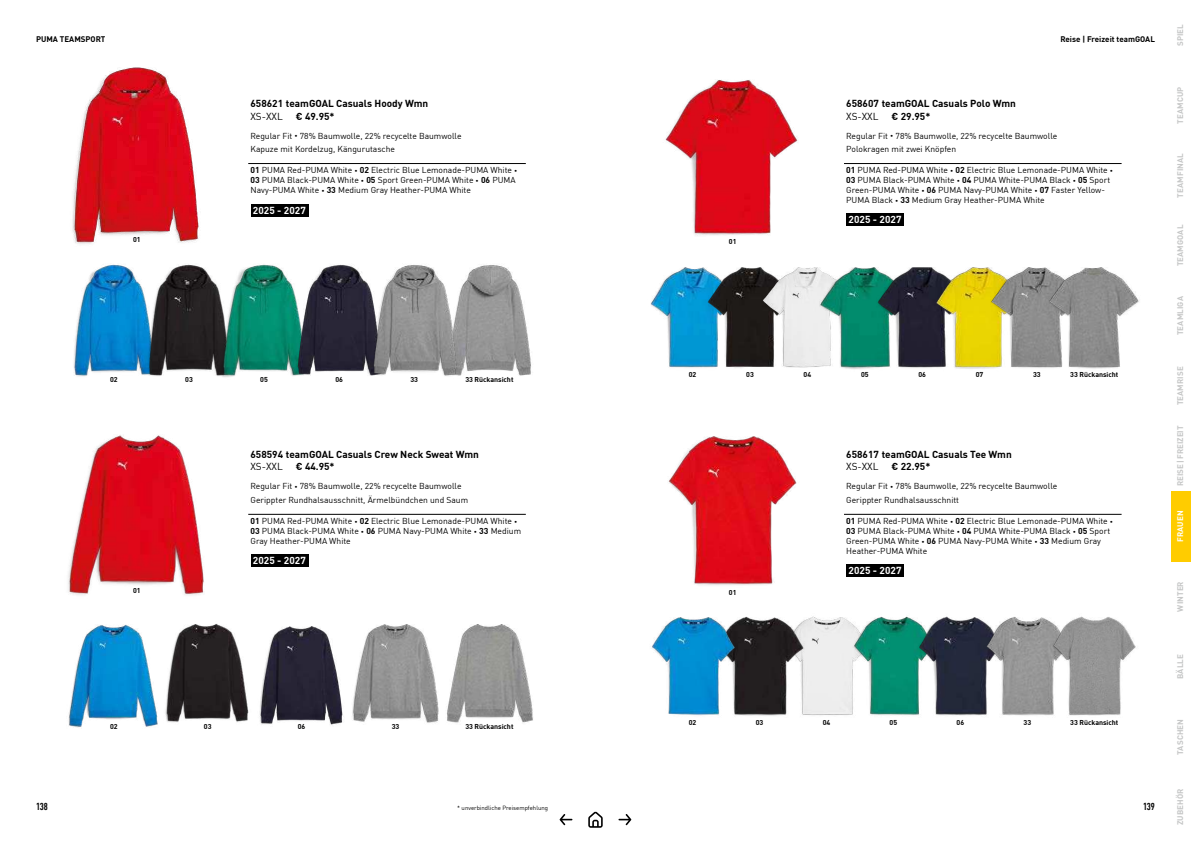
<style>
.page{position:relative;width:1191px;height:842px;background:#fff}
.page>*{position:absolute;margin:0;border:0;box-sizing:border-box;transform-origin:0 0}
.t1{font:700 10px "FFDI Nfor PUMA";color:#000}
.t2{font:700 10px "FFDI Nfor PUMA";letter-spacing:.015em;color:#fff}
.t3{font:10px "FFDI Nfor PUMA";color:#000}
.t4{font:700 condensed 10px "FFDI Nfor PUMA";letter-spacing:-.01em;color:#000}
.t5{font:8.5px/10px "FFDI Nfor PUMA";color:#000}
.t6{font:700 8px "FFDI Nfor PUMA";letter-spacing:.01em;color:#c5c6c6}
.t7{font:700 8px "FFDI Nfor PUMA";color:#000}
.t8{font:700 8px "FFDI Nfor PUMA";letter-spacing:-.01em;color:#c5c6c6}
.t9{font:700 8px "FFDI Nfor PUMA";letter-spacing:.01em;color:#fff}
.t10{font:700 7px "FFDI Nfor PUMA";color:#000}
.t11{font:6px "FFDI Nfor PUMA";color:#000}
.s1{font-weight:700;font-size:11px}
.s2{font-weight:700}
</style>
<div class="page">
<img style="left:72px;top:67px;width:127px;height:177px">
<img style="left:73px;top:264px;width:43px;height:112px">
<img style="left:116px;top:264px;width:76px;height:112px">
<img style="left:192px;top:264px;width:75px;height:113px">
<img style="left:267px;top:264px;width:75px;height:112px">
<img style="left:487px;top:265px;width:44px;height:111px">
<img style="left:342px;top:265px;width:145px;height:111px">
<img style="left:68px;top:435px;width:136px;height:160px">
<img style="left:68px;top:625px;width:76px;height:103px">
<img style="left:366px;top:624px;width:59px;height:96px">
<img style="left:144px;top:624px;width:93px;height:103px">
<img style="left:425px;top:624px;width:108px;height:99px">
<img style="left:237px;top:626px;width:129px;height:99px">
<img style="left:665px;top:80px;width:133px;height:156px">
<img style="left:650px;top:268px;width:34px;height:100px">
<img style="left:684px;top:267px;width:58px;height:101px">
<img style="left:742px;top:267px;width:57px;height:101px">
<img style="left:799px;top:267px;width:57px;height:102px">
<img style="left:856px;top:267px;width:57px;height:102px">
<img style="left:913px;top:267px;width:57px;height:102px">
<img style="left:970px;top:267px;width:58px;height:102px">
<img style="left:1028px;top:267px;width:112px;height:102px">
<img style="left:668px;top:436px;width:129px;height:149px">
<img style="left:824px;top:620px;width:6px;height:95px">
<img style="left:757px;top:616px;width:67px;height:100px">
<img style="left:830px;top:616px;width:67px;height:99px">
<img style="left:651px;top:616px;width:106px;height:100px">
<img style="left:897px;top:616px;width:66px;height:100px">
<img style="left:963px;top:617px;width:67px;height:99px">
<img style="left:1030px;top:616px;width:106px;height:100px">
<hr style="left:248px;top:163px;width:278px;height:1px;background:#000">
<hr style="left:248px;top:514px;width:278px;height:1px;background:#000">
<div style="left:251px;top:204px;width:57px;height:13px;background:#000"></div>
<div style="left:251px;top:554px;width:57px;height:13px;background:#000"></div>
<hr style="left:844px;top:163px;width:277px;height:1px;background:#000">
<hr style="left:844px;top:514px;width:277px;height:1px;background:#000">
<div style="left:846px;top:213px;width:58px;height:13px;background:#000"></div>
<div style="left:846px;top:564px;width:58px;height:13px;background:#000"></div>
<svg style="left:588px;top:811px;width:14px;height:17px"></svg>
<div style="left:1171px;top:491px;width:20px;height:70px;background:#fc0"></div>
<svg style="left:559px;top:814px;width:13px;height:11px"></svg>
<svg style="left:618px;top:814px;width:13px;height:11px"></svg>
<p class="t7" style="left:36px;top:35px;width:71px">PUMA TEAMSPORT</p>
<p class="t7" style="left:1060px;top:35px;width:96px">Reise | Freizeit teamGOAL</p>
<p class="t1" style="left:250px;top:98px;width:179px">658621 teamGOAL Casuals Hoody Wmn</p>
<p class="t3" style="left:250px;top:111px;width:34px">XS-XXL</p>
<p class="t1" style="left:296px;top:111px;width:40px">€ 49.95*</p>
<p class="t5" style="left:250px;top:129px;width:212px;line-height:13.4px">Regular Fit <span class="s1">·</span> 78% Baumwolle, 22% recycelte Baumwolle<br>Kapuze mit Kordelzug, Kängurutasche</p>
<p class="t5" style="left:250px;top:166px;width:268px"><span class="s2">01</span> PUMA Red-PUMA White <span class="s1">·</span> <span class="s2">02</span> Electric Blue Lemonade-PUMA White <span class="s1">·<br></span><span class="s2">03</span> PUMA Black-PUMA White <span class="s1">·</span> <span class="s2">05</span> Sport Green-PUMA White <span class="s1">·</span> <span class="s2">06</span> PUMA<br>Navy-PUMA White <span class="s1">·</span> <span class="s2">33</span> Medium Gray Heather-PUMA White</p>
<p class="t2" style="left:253px;top:205px;width:55px">2025 - 2027</p>
<p class="t1" style="left:846px;top:98px;width:171px">658607 teamGOAL Casuals Polo Wmn</p>
<p class="t3" style="left:846px;top:111px;width:34px">XS-XXL</p>
<p class="t1" style="left:891px;top:111px;width:40px">€ 29.95*</p>
<p class="t5" style="left:846px;top:129px;width:212px;line-height:13.4px">Regular Fit <span class="s1">·</span> 78% Baumwolle, 22% recycelte Baumwolle<br>Polokragen mit zwei Knöpfen</p>
<p class="t5" style="left:846px;top:166px;width:268px"><span class="s2">01</span> PUMA Red-PUMA White <span class="s1">·</span> <span class="s2">02</span> Electric Blue Lemonade-PUMA White <span class="s1">· </span><span class="s2">03</span> PUMA Black-PUMA White <span class="s1">·</span> <span class="s2">04</span> PUMA White-PUMA Black <span class="s1">·</span> <span class="s2">05</span> Sport Green-PUMA White <span class="s1">·</span> <span class="s2">06</span> PUMA Navy-PUMA White <span class="s1">·</span> <span class="s2">07</span> Faster Yellow-PUMA Black <span class="s1">·</span> <span class="s2">33</span> Medium Gray Heather-PUMA White</p>
<p class="t2" style="left:848px;top:214px;width:55px">2025 - 2027</p>
<p class="t10" style="left:133px;top:236px;width:9px">01</p>
<p class="t10" style="left:729px;top:238px;width:9px">01</p>
<p class="t10" style="left:110px;top:375px;width:9px">02</p>
<p class="t10" style="left:185px;top:375px;width:9px">03</p>
<p class="t10" style="left:260px;top:375px;width:9px">05</p>
<p class="t10" style="left:335px;top:375px;width:9px">06</p>
<p class="t10" style="left:410px;top:375px;width:9px">33</p>
<p class="t10" style="left:465px;top:375px;width:50px">33 Rückansicht</p>
<p class="t10" style="left:689px;top:371px;width:9px">02</p>
<p class="t10" style="left:746px;top:371px;width:9px">03</p>
<p class="t10" style="left:803px;top:371px;width:9px">04</p>
<p class="t10" style="left:861px;top:371px;width:9px">05</p>
<p class="t10" style="left:918px;top:371px;width:9px">06</p>
<p class="t10" style="left:975px;top:371px;width:9px">07</p>
<p class="t10" style="left:1033px;top:371px;width:9px">33</p>
<p class="t10" style="left:1070px;top:371px;width:50px">33 Rückansicht</p>
<p class="t1" style="left:250px;top:448px;width:230px">658594 teamGOAL Casuals Crew Neck Sweat Wmn</p>
<p class="t3" style="left:250px;top:462px;width:34px">XS-XXL</p>
<p class="t1" style="left:296px;top:461px;width:40px">€ 44.95*</p>
<p class="t5" style="left:250px;top:480px;width:219px;line-height:13.4px">Regular Fit <span class="s1">·</span> 78% Baumwolle, 22% recycelte Baumwolle<br>Gerippter Rundhalsausschnitt, Ärmelbündchen und Saum</p>
<p class="t5" style="left:250px;top:516px;width:272px"><span class="s2">01</span> PUMA Red-PUMA White <span class="s1">·</span> <span class="s2">02</span> Electric Blue Lemonade-PUMA White <span class="s1">·<br></span><span class="s2">03</span> PUMA Black-PUMA White <span class="s1">·</span> <span class="s2">06</span> PUMA Navy-PUMA White <span class="s1">·</span> <span class="s2">33</span> Medium<br>Gray Heather-PUMA White</p>
<p class="t1" style="left:846px;top:448px;width:167px">658617 teamGOAL Casuals Tee Wmn</p>
<p class="t3" style="left:846px;top:462px;width:34px">XS-XXL</p>
<p class="t1" style="left:891px;top:461px;width:40px">€ 22.95*</p>
<p class="t5" style="left:846px;top:480px;width:212px;line-height:13.4px">Regular Fit <span class="s1">·</span> 78% Baumwolle, 22% recycelte Baumwolle<br>Gerippter Rundhalsausschnitt</p>
<p class="t5" style="left:846px;top:516px;width:268px"><span class="s2">01</span> PUMA Red-PUMA White <span class="s1">·</span> <span class="s2">02</span> Electric Blue Lemonade-PUMA White <span class="s1">· </span><span class="s2">03</span> PUMA Black-PUMA White <span class="s1">·</span> <span class="s2">04</span> PUMA White-PUMA Black <span class="s1">·</span> <span class="s2">05</span> Sport Green-PUMA White <span class="s1">·</span> <span class="s2">06</span> PUMA Navy-PUMA White <span class="s1">·</span> <span class="s2">33</span> Medium Gray Heather-PUMA White</p>
<p class="t2" style="left:253px;top:555px;width:55px">2025 - 2027</p>
<p class="t2" style="left:848px;top:565px;width:55px">2025 - 2027</p>
<p class="t10" style="left:133px;top:586px;width:9px">01</p>
<p class="t10" style="left:729px;top:588px;width:9px">01</p>
<p class="t10" style="left:110px;top:723px;width:9px">02</p>
<p class="t10" style="left:204px;top:723px;width:9px">03</p>
<p class="t10" style="left:298px;top:723px;width:9px">06</p>
<p class="t10" style="left:392px;top:723px;width:9px">33</p>
<p class="t10" style="left:465px;top:723px;width:50px">33 Rückansicht</p>
<p class="t10" style="left:689px;top:718px;width:9px">02</p>
<p class="t10" style="left:755px;top:718px;width:9px">03</p>
<p class="t10" style="left:822px;top:718px;width:9px">04</p>
<p class="t10" style="left:889px;top:718px;width:9px">05</p>
<p class="t10" style="left:956px;top:718px;width:9px">06</p>
<p class="t10" style="left:1023px;top:718px;width:9px">33</p>
<p class="t10" style="left:1070px;top:718px;width:50px">33 Rückansicht</p>
<p class="t4" style="left:36px;top:800px;width:13px">138</p>
<p class="t4" style="left:1143px;top:800px;width:13px">139</p>
<p class="t11" style="left:457px;top:804px;width:92px">* unverbindliche Preisempfehlung</p>
<p class="t6" style="left:1175px;top:46px;width:23px;rotate:-90deg">SPIEL</p>
<p class="t6" style="left:1175px;top:124px;width:38px;rotate:-90deg">TEAMCUP</p>
<p class="t6" style="left:1175px;top:197px;width:46px;rotate:-90deg">TEAMFINAL</p>
<p class="t6" style="left:1175px;top:266px;width:43px;rotate:-90deg">TEAMGOAL</p>
<p class="t6" style="left:1175px;top:335px;width:40px;rotate:-90deg">TEAMLIGA</p>
<p class="t6" style="left:1175px;top:405px;width:40px;rotate:-90deg">TEAMRISE</p>
<p class="t8" style="left:1175px;top:486px;width:62px;rotate:-90deg">REISE | FREIZEIT</p>
<p class="t9" style="left:1175px;top:542px;width:33px;rotate:-90deg">FRAUEN</p>
<p class="t6" style="left:1175px;top:611px;width:32px;rotate:-90deg">WINTER</p>
<p class="t6" style="left:1175px;top:679px;width:27px;rotate:-90deg">BÄLLE</p>
<p class="t6" style="left:1175px;top:755px;width:37px;rotate:-90deg">TASCHEN</p>
<p class="t6" style="left:1175px;top:825px;width:38px;rotate:-90deg">ZUBEHÖR</p>
</div>
